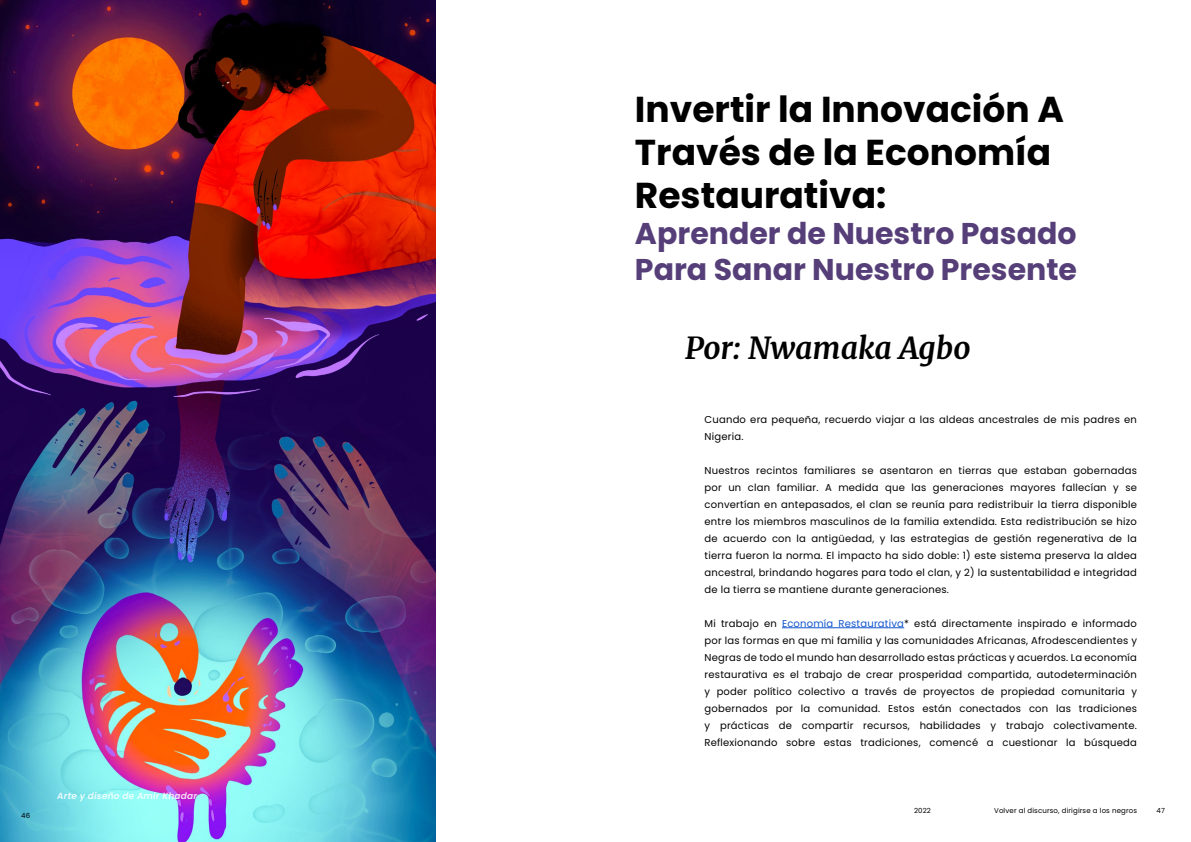
<style>
.page{position:relative;width:1191px;height:842px;background:#fff}
.page>*{position:absolute;margin:0;border:0;box-sizing:border-box;transform-origin:0 0}
.Left_Align_Title{font:700 36px/43.2px "Poppins";color:#000}
.Left_Align_Title-2{font:700 30px/36px "Poppins";color:#563f79}
.Author{font:italic 700 30px "Merriweather";letter-spacing:-.005em;color:#000}
.Body_Text{font:10px/17px "Poppins";letter-spacing:.02em;color:#000;text-align:justify}
.t1{font:italic 600 9px "Poppins";letter-spacing:.02em;color:#fff}
.t2{font:7px "Poppins";letter-spacing:.02em;color:#000}
.s1{color:#15c}
</style>
<div class="page">
<img style="left:0;top:0;width:435px;height:842px">
<hr style="left:782px;top:627px;width:122px;height:1px;background:#15c">
<p class="t2" style="left:21px;top:812px;width:10px">46</p>
<p class="t1" style="left:57px;top:790px;width:141px">Arte y diseño de Amir Khadar</p>
<h1 class="Left_Align_Title" style="left:635px;top:88px;width:430px">Invertir la Innovación A<br>Través de la Economía<br>Restaurativa:</h1>
<h1 class="Left_Align_Title-2" style="left:635px;top:216px;width:443px">Aprender de Nuestro Pasado<br>Para Sanar Nuestro Presente</h1>
<h2 class="Author" style="left:685px;top:330px;width:287px">Por: Nwamaka Agbo</h2>
<p class="Body_Text" style="left:704px;top:411px;width:434px">Cuando era pequeña, recuerdo viajar a las aldeas ancestrales de mis padres en<br>Nigeria.</p>
<p class="Body_Text" style="left:704px;top:462px;width:434px">Nuestros recintos familiares se asentaron en tierras que estaban gobernadas por un clan familiar. A medida que las generaciones mayores fallecían y se convertían en antepasados, el clan se reunía para redistribuir la tierra disponible entre los miembros masculinos de la familia extendida. Esta redistribución se hizo de acuerdo con la antigüedad, y las estrategias de gestión regenerativa de la tierra fueron la norma. El impacto ha sido doble: 1) este sistema preserva la aldea ancestral, brindando hogares para todo el clan, y 2) la sustentabilidad e integridad de la tierra se mantiene durante generaciones.</p>
<p class="Body_Text" style="left:704px;top:615px;width:434px">Mi trabajo en <span class="s1">Economía Restaurativa</span>* está directamente inspirado e informado por las formas en que mi familia y las comunidades Africanas, Afrodescendientes y Negras de todo el mundo han desarrollado estas prácticas y acuerdos. La economía restaurativa es el trabajo de crear prosperidad compartida, autodeterminación y poder político colectivo a través de proyectos de propiedad comunitaria y gobernados por la comunidad. Estos están conectados con las tradiciones y prácticas de compartir recursos, habilidades y trabajo colectivamente.<br>Reflexionando sobre estas tradiciones, comencé a cuestionar la búsqueda</p>
<p class="t2" style="left:914px;top:807px;width:18px">2022</p>
<p class="t2" style="left:994px;top:807px;width:144px">Volver al discurso, dirigirse a los negros</p>
<p class="t2" style="left:1156px;top:807px;width:10px">47</p>
</div>
